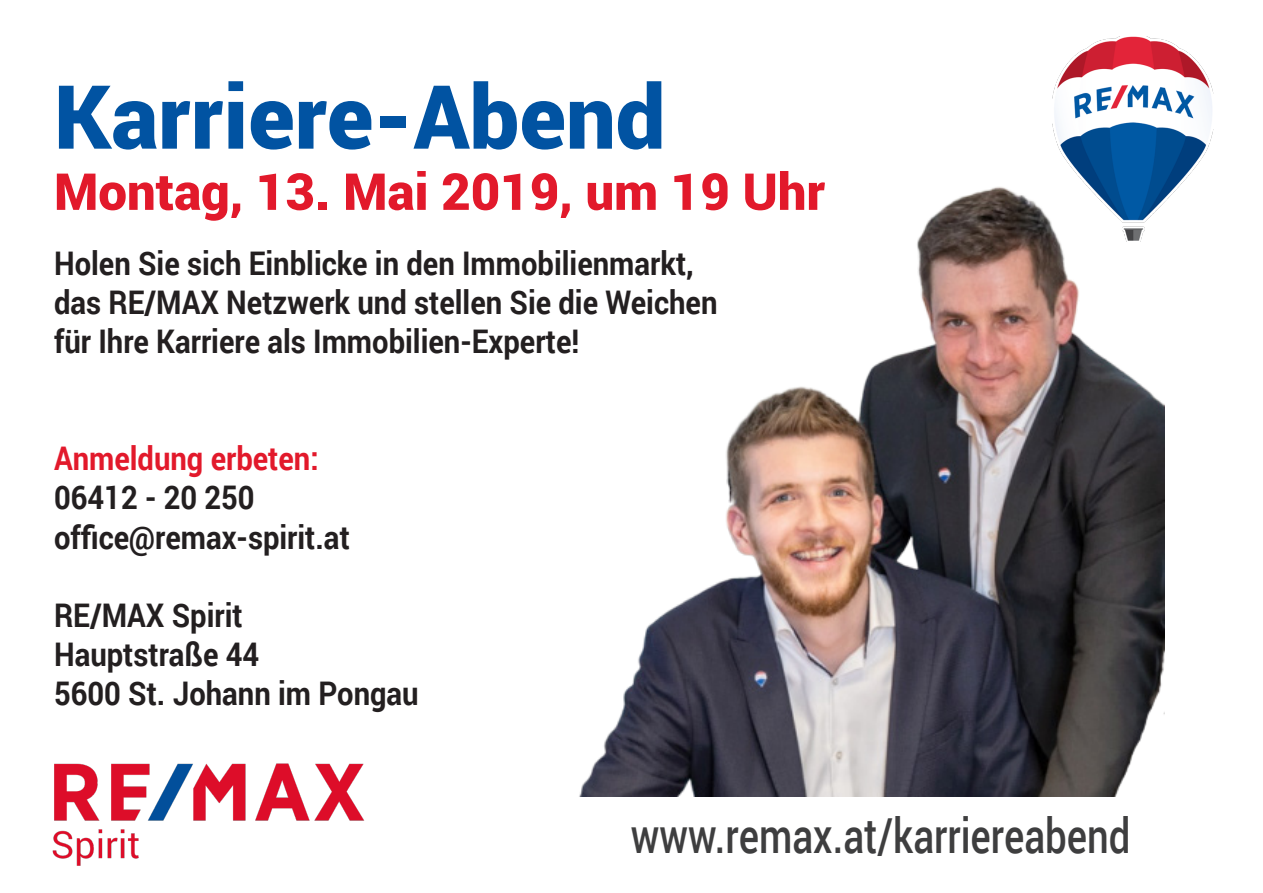
<style>
.page{position:relative;width:1263px;height:893px;background:#fff}
.page>*{position:absolute;margin:0;border:0;box-sizing:border-box;transform-origin:0 0}
.t1{font:900 88.5px "Roboto";color:#0153a2}
.t2{font:900 51px "Roboto";color:#e2192b}
.t3{font:500 48.3px "Roboto";color:#3e3e3f;scale:.79 1}
.t4{font:700 32.55px/39px "Roboto";color:#231f20;scale:.9 1}
.t5{font:700 32.55px "Roboto";color:#e2192b;scale:.9 1}
</style>
<div class="page">
<img style="left:579px;top:186px;width:585px;height:611px">
<img style="left:1052px;top:37px;width:161px;height:204px">
<img style="left:52px;top:763px;width:313px;height:103px">
<p class="t1" style="left:54px;top:55px;width:613px">Karriere-Abend</p>
<p class="t2" style="left:54px;top:156px;width:773px">Montag, 13. Mai 2019, um 19 Uhr</p>
<p class="t4" style="left:54px;top:243px;width:739px">Holen Sie sich Einblicke in den Immobilienmarkt, das RE/MAX Netzwerk und stellen Sie die Weichen für Ihre Karriere als Immobilien-Experte!</p>
<p class="t5" style="left:54px;top:436px;width:295px">Anmeldung erbeten:</p>
<p class="t4" style="left:54px;top:477px;width:224px">06412 - 20 250</p>
<p class="t4" style="left:54px;top:516px;width:330px">office@remax-spirit.at</p>
<p class="t4" style="left:54px;top:594px;width:211px">RE/MAX Spirit</p>
<p class="t4" style="left:54px;top:633px;width:229px">Hauptstraße 44</p>
<p class="t4" style="left:54px;top:672px;width:407px">5600 St. Johann im Pongau</p>
<p class="t3" style="left:631px;top:801px;width:634px">www.remax.at/karriereabend</p>
</div>
